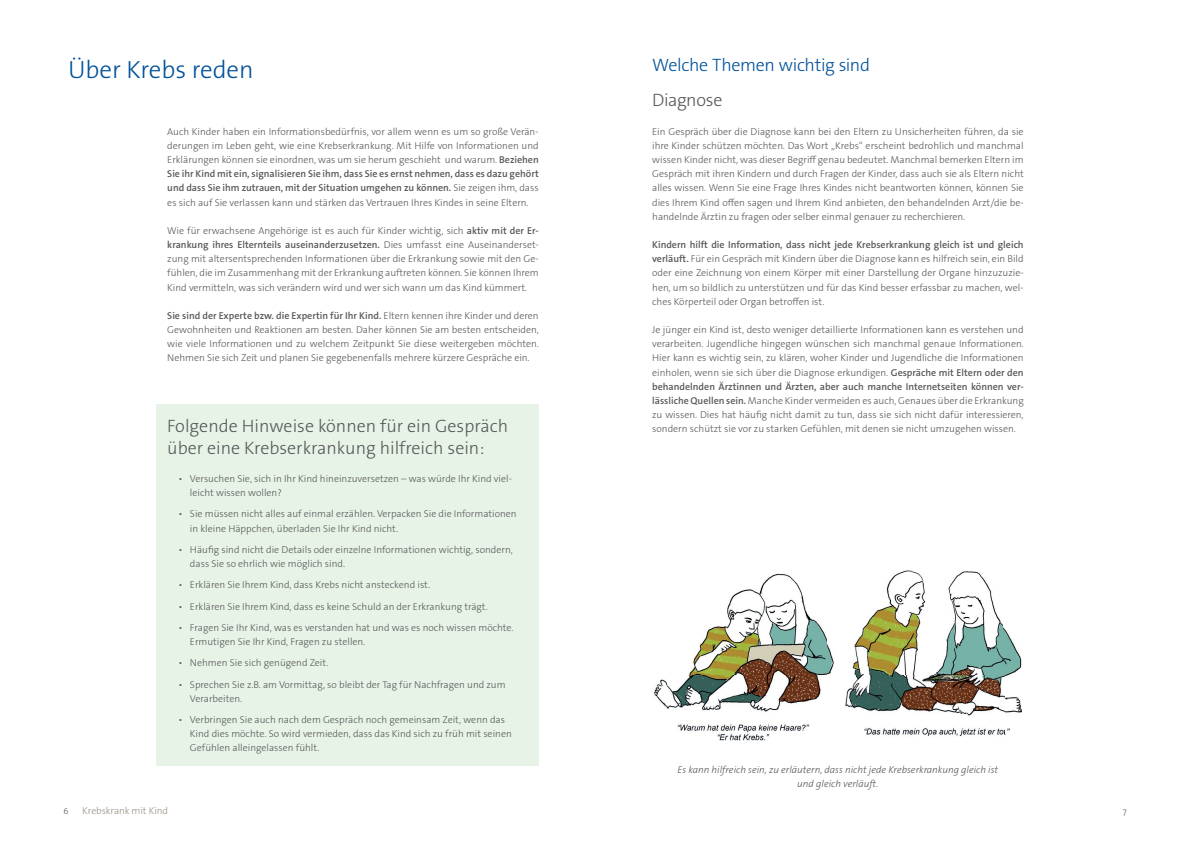
<style>
.page{position:relative;width:1191px;height:842px;background:#fff}
.page>*{position:absolute;margin:0;border:0;box-sizing:border-box;transform-origin:0 0}
.t1{font:300 25px "The Sans Os F";color:#01519a}
.t2{font:300 18px/21.3px "The Sans Os F";color:#57585a}
.t3{font:300 18px "The Sans Os F";letter-spacing:-.02em;color:#01519a}
.t4{font:300 18px "The Sans Os F";letter-spacing:-.02em;color:#57585a}
.t5{font:300 10px/14.2px "The Sans Os F";color:#57585a;text-align:justify}
.t6{font:italic 300 10px/14.2px "The Sans Os F";color:#57585a;text-align:center}
.t7{font:300 10px "The Sans Os F";letter-spacing:-.01em;color:#9d9084}
.t8{font:300 8.5px "The Sans Os F";color:#57585a}
.s1{font-weight:600}
</style>
<div class="page">
<div style="left:156px;top:404px;width:383px;height:361px;background:#e8f3e7"></div>
<img style="left:654px;top:570px;width:368px;height:171px">
<h1 class="t1" style="left:68px;top:53px;width:187px">Über Krebs reden</h1>
<p class="t5" style="left:167px;top:124px;width:373px">Auch Kinder haben ein Informationsbedürfnis, vor allem wenn es um so große Verän&shy;derungen im Leben geht, wie eine Krebserkrankung. Mit Hilfe von Informationen und Erklärungen können sie einordnen, was um sie herum geschieht und warum. <span class="s1">Beziehen Sie ihr Kind mit ein, signalisieren Sie ihm, dass Sie es ernst nehmen, dass es dazu gehört und dass Sie ihm zutrauen, mit der Situation umgehen zu können.</span> Sie zeigen ihm, dass es sich auf Sie verlassen kann und stärken das Vertrauen Ihres Kindes in seine Eltern.</p>
<p class="t5" style="left:167px;top:223px;width:373px">Wie für erwachsene Angehörige ist es auch für Kinder wichtig, sich <span class="s1">aktiv mit der Er&shy;krankung ihres Elternteils auseinanderzusetzen.</span> Dies umfasst eine Auseinanderset&shy;zung mit altersentsprechenden Informationen über die Erkrankung sowie mit den Ge&shy;fühlen, die im Zusammenhang mit der Erkrankung auftreten können. Sie können Ihrem Kind vermitteln, was sich verändern wird und wer sich wann um das Kind kümmert.</p>
<p class="t5" style="left:167px;top:308px;width:373px"><span class="s1">Sie sind der Experte bzw. die Expertin für Ihr Kind.</span> Eltern kennen ihre Kinder und deren Gewohnheiten und Reaktionen am besten. Daher können Sie am besten entscheiden, wie viele Informationen und zu welchem Zeitpunkt Sie diese weitergeben möchten.<br>Nehmen Sie sich Zeit und planen Sie gegebenenfalls mehrere kürzere Gespräche ein.</p>
<h2 class="t2" style="left:167px;top:416px;width:342px">Folgende Hinweise können für ein Gespräch über eine Krebserkrankung hilfreich sein:</h2>
<p class="t5" style="left:190px;top:472px;width:323px;text-indent:-11px">• Versuchen Sie, sich in Ihr Kind hineinzuversetzen – was würde Ihr Kind viel&shy;leicht wissen wollen?</p>
<p class="t5" style="left:190px;top:507px;width:328px;text-indent:-11px">• Sie müssen nicht alles auf einmal erzählen. Verpacken Sie die Informationen in kleine Häppchen, überladen Sie Ihr Kind nicht.</p>
<p class="t5" style="left:190px;top:542px;width:324px;text-indent:-11px">• Häufig sind nicht die Details oder einzelne Informationen wichtig, sondern, dass Sie so ehrlich wie möglich sind.</p>
<p class="t5" style="left:179px;top:578px;width:253px">• Erklären Sie Ihrem Kind, dass Krebs nicht ansteckend ist.</p>
<p class="t5" style="left:179px;top:599px;width:311px">• Erklären Sie Ihrem Kind, dass es keine Schuld an der Erkrankung trägt.</p>
<p class="t5" style="left:190px;top:620px;width:325px;text-indent:-11px">• Fragen Sie Ihr Kind, was es verstanden hat und was es noch wissen möchte.<br>Ermutigen Sie Ihr Kind, Fragen zu stellen.</p>
<p class="t5" style="left:179px;top:656px;width:151px">• Nehmen Sie sich genügend Zeit.</p>
<p class="t5" style="left:190px;top:677px;width:317px;text-indent:-11px">• Sprechen Sie z.B. am Vormittag, so bleibt der Tag für Nachfragen und zum<br>Verarbeiten.</p>
<p class="t5" style="left:190px;top:712px;width:323px;text-align:left;text-indent:-11px">• Verbringen Sie auch nach dem Gespräch noch gemeinsam Zeit, wenn das<br>Kind dies möchte. So wird vermieden, dass das Kind sich zu früh mit seinen<br>Gefühlen alleingelassen fühlt.</p>
<h2 class="t3" style="left:652px;top:53px;width:219px">Welche Themen wichtig sind</h2>
<h2 class="t4" style="left:652px;top:89px;width:72px">Diagnose</h2>
<p class="t5" style="left:652px;top:124px;width:373px">Ein Gespräch über die Diagnose kann bei den Eltern zu Unsicherheiten führen, da sie ihre Kinder schützen möchten. Das Wort „Krebs“ erscheint bedrohlich und manchmal wissen Kinder nicht, was dieser Begriff genau bedeutet. Manchmal bemerken Eltern im Gespräch mit ihren Kindern und durch Fragen der Kinder, dass auch sie als Eltern nicht alles wissen. Wenn Sie eine Frage Ihres Kindes nicht beantworten können, können Sie dies Ihrem Kind offen sagen und Ihrem Kind anbieten, den behandelnden Arzt/die be&shy;handelnde Ärztin zu fragen oder selber einmal genauer zu recherchieren.</p>
<p class="t5" style="left:652px;top:238px;width:373px"><span class="s1">Kindern hilft die Information, dass nicht jede Krebserkrankung gleich ist und gleich verläuft.</span> Für ein Gespräch mit Kindern über die Diagnose kann es hilfreich sein, ein Bild oder eine Zeichnung von einem Körper mit einer Darstellung der Organe hinzuzuzie&shy;hen, um so bildlich zu unterstützen und für das Kind besser erfassbar zu machen, wel&shy;ches Körperteil oder Organ betroffen ist.</p>
<p class="t5" style="left:652px;top:323px;width:373px">Je jünger ein Kind ist, desto weniger detaillierte Informationen kann es verstehen und verarbeiten. Jugendliche hingegen wünschen sich manchmal genaue Informationen.<br>Hier kann es wichtig sein, zu klären, woher Kinder und Jugendliche die Informationen einholen, wenn sie sich über die Diagnose erkundigen. <span class="s1">Gespräche mit Eltern oder den behandelnden Ärztinnen und Ärzten, aber auch manche Internetseiten können ver&shy;lässliche Quellen sein.</span> Manche Kinder vermeiden es auch, Genaues über die Erkrankung zu wissen. Dies hat häufig nicht damit zu tun, dass sie sich nicht dafür interessieren, sondern schützt sie vor zu starken Gefühlen, mit denen sie nicht umzugehen wissen.</p>
<p class="t6" style="left:677px;top:762px;width:322px">Es kann hilfreich sein, zu erläutern, dass nicht jede Krebserkrankung gleich ist und gleich verläuft.</p>
<p class="t8" style="left:64px;top:805px;width:6px">6</p>
<p class="t7" style="left:82px;top:804px;width:87px">Krebskrank mit Kind</p>
<p class="t8" style="left:1123px;top:805px;width:5px">7</p>
</div>
